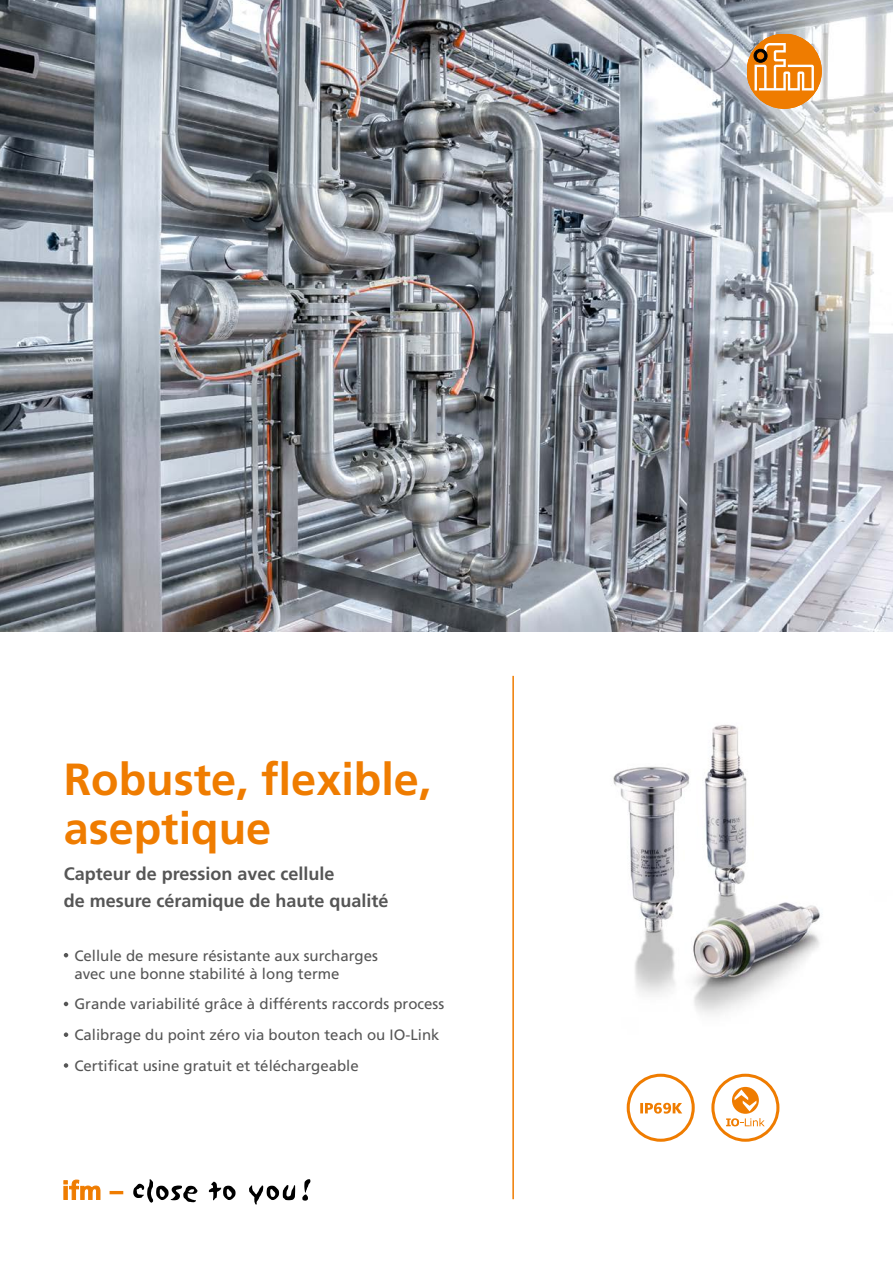
<style>
.page{position:relative;width:893px;height:1263px;background:#fff}
.page>*{position:absolute;margin:0;border:0;box-sizing:border-box;transform-origin:0 0}
.Titel_Headline_30pt{font:700 45px/49.5px "Frutiger LT Com";color:#ef7c00}
.Titel_Subheadline_12pt{font:700 18px/27px "Frutiger LT Com";color:#565656}
.Features{font:15px/18px "Frutiger LT Com";color:#565656}
</style>
<div class="page">
<img style="left:613px;top:724px;width:207px;height:290px">
<img style="left:0;top:0;width:893px;height:631px">
<svg style="left:64px;top:1180px;width:36px;height:20px"></svg>
<svg style="left:110px;top:1191px;width:13px;height:3px"></svg>
<svg style="left:133px;top:1179px;width:64px;height:24px"></svg>
<svg style="left:209px;top:1182px;width:27px;height:18px"></svg>
<svg style="left:249px;top:1185px;width:46px;height:19px"></svg>
<svg style="left:302px;top:1179px;width:8px;height:22px"></svg>
<hr style="left:512px;top:676px;width:2px;height:523px;background:#ef7c00">
<div style="left:747px;top:34px;width:74px;height:74px;background:#ef7c00;border-radius:50%"></div>
<div style="left:747px;top:34px;width:74px;height:74px;border:1px solid #ef7c00;border-radius:50%"></div>
<svg style="left:754px;top:43px;width:60px;height:47px"></svg>
<svg style="left:64px;top:953px;width:4px;height:4px"></svg>
<svg style="left:64px;top:1002px;width:4px;height:4px"></svg>
<svg style="left:64px;top:1032px;width:4px;height:5px"></svg>
<svg style="left:64px;top:1063px;width:4px;height:5px"></svg>
<svg style="left:711px;top:1074px;width:68px;height:68px"></svg>
<svg style="left:627px;top:1074px;width:68px;height:68px"></svg>
<p class="Titel_Headline_30pt" style="left:64px;top:755px;width:369px">Robuste, flexible, aseptique</p>
<p class="Titel_Subheadline_12pt" style="left:64px;top:860px;width:326px">Capteur de pression avec cellule<br>de mesure céramique de haute qualité</p>
<p class="Features" style="left:74px;top:946px;width:305px">Cellule de mesure résistante aux surcharges avec une bonne stabilité à long terme</p>
<p class="Features" style="left:74px;top:995px;width:371px">Grande variabilité grâce à différents raccords process</p>
<p class="Features" style="left:74px;top:1026px;width:367px">Calibrage du point zéro via bouton teach ou IO-Link</p>
<p class="Features" style="left:74px;top:1057px;width:286px">Certificat usine gratuit et téléchargeable</p>
</div>
